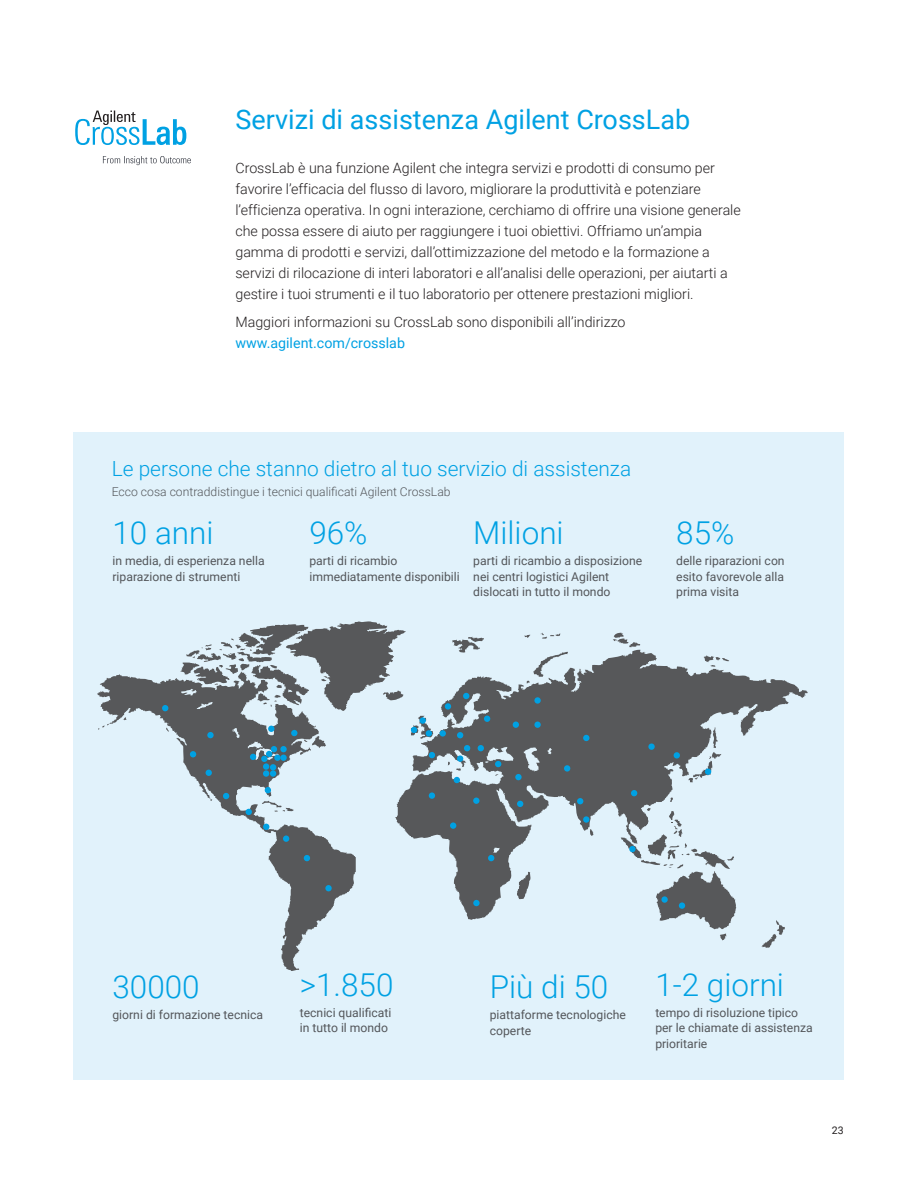
<style>
.page{position:relative;width:918px;height:1188px;background:#fff}
.page>*{position:absolute;margin:0;border:0;box-sizing:border-box;transform-origin:0 0}
.t1{font:300 31.5px "Roboto";color:#00a1e3}
.t2{font:27px "Roboto";color:#00a1e3}
.t3{font:300 20.85px "Roboto";color:#00a1e3}
.t4{font:300 14.25px/21px "Roboto";color:#231f20}
.t5{font:14.25px "Roboto";color:#00a1e3}
.t6{font:12.15px/15.6px "Roboto";color:#53565a}
.t7{font:300 12.15px "Roboto";color:#53565a}
.t8{font:10.5px "Roboto";color:#231f20}
</style>
<div class="page">
<div style="left:73px;top:432px;width:770px;height:648px;background:#e1f2fb"></div>
<svg style="left:524px;top:635px;width:6px;height:3px"></svg>
<svg style="left:540px;top:633px;width:20px;height:6px"></svg>
<svg style="left:613px;top:633px;width:28px;height:15px"></svg>
<svg style="left:395px;top:650px;width:413px;height:270px"></svg>
<svg style="left:97px;top:674px;width:259px;height:297px"></svg>
<svg style="left:122px;top:717px;width:5px;height:3px"></svg>
<svg style="left:762px;top:920px;width:23px;height:28px"></svg>
<svg style="left:452px;top:636px;width:33px;height:17px"></svg>
<svg style="left:517px;top:872px;width:15px;height:27px"></svg>
<svg style="left:621px;top:808px;width:115px;height:133px"></svg>
<svg style="left:577px;top:798px;width:6px;height:6px"></svg>
<svg style="left:631px;top:790px;width:6px;height:6px"></svg>
<svg style="left:464px;top:745px;width:6px;height:6px"></svg>
<svg style="left:478px;top:745px;width:6px;height:6px"></svg>
<svg style="left:517px;top:801px;width:6px;height:6px"></svg>
<svg style="left:495px;top:761px;width:6px;height:6px"></svg>
<div style="left:261px;top:756px;width:7px;height:6px;background:#00a1e3;border-radius:50%"></div>
<div style="left:515px;top:774px;width:7px;height:6px;background:#00a1e3;border-radius:50%"></div>
<div style="left:445px;top:703px;width:6px;height:7px;background:#00a1e3;border-radius:50%"></div>
<svg style="left:463px;top:693px;width:6px;height:6px"></svg>
<div style="left:679px;top:902px;width:6px;height:7px;background:#00a1e3;border-radius:50%"></div>
<svg style="left:688px;top:725px;width:33px;height:58px"></svg>
<div style="left:270px;top:764px;width:6px;height:7px;background:#00a1e3;border-radius:50%"></div>
<div style="left:270px;top:770px;width:6px;height:7px;background:#00a1e3;border-radius:50%"></div>
<div style="left:263px;top:770px;width:6px;height:7px;background:#00a1e3;border-radius:50%"></div>
<div style="left:263px;top:763px;width:6px;height:7px;background:#00a1e3;border-radius:50%"></div>
<div style="left:473px;top:798px;width:7px;height:6px;background:#00a1e3;border-radius:50%"></div>
<div style="left:457px;top:755px;width:6px;height:7px;background:#00a1e3;border-radius:50%"></div>
<div style="left:450px;top:822px;width:6px;height:7px;background:#00a1e3;border-radius:50%"></div>
<div style="left:440px;top:730px;width:6px;height:7px;background:#00a1e3;border-radius:50%"></div>
<svg style="left:206px;top:770px;width:6px;height:6px"></svg>
<svg style="left:454px;top:777px;width:6px;height:6px"></svg>
<div style="left:325px;top:885px;width:7px;height:6px;background:#00a1e3;border-radius:50%"></div>
<div style="left:283px;top:835px;width:6px;height:7px;background:#00a1e3;border-radius:50%"></div>
<svg style="left:162px;top:705px;width:6px;height:6px"></svg>
<div style="left:429px;top:792px;width:6px;height:7px;background:#00a1e3;border-radius:50%"></div>
<svg style="left:246px;top:809px;width:6px;height:6px"></svg>
<svg style="left:180px;top:621px;width:255px;height:139px"></svg>
<div style="left:583px;top:816px;width:6px;height:7px;background:#00a1e3;border-radius:50%"></div>
<svg style="left:583px;top:735px;width:6px;height:6px"></svg>
<div style="left:564px;top:765px;width:6px;height:7px;background:#00a1e3;border-radius:50%"></div>
<svg style="left:513px;top:722px;width:6px;height:6px"></svg>
<div style="left:534px;top:722px;width:7px;height:6px;background:#00a1e3;border-radius:50%"></div>
<svg style="left:534px;top:697px;width:7px;height:7px"></svg>
<svg style="left:457px;top:732px;width:6px;height:6px"></svg>
<svg style="left:484px;top:716px;width:6px;height:6px"></svg>
<div style="left:674px;top:752px;width:6px;height:7px;background:#00a1e3;border-radius:50%"></div>
<div style="left:648px;top:743px;width:7px;height:7px;background:#00a1e3;border-radius:50%"></div>
<svg style="left:304px;top:855px;width:6px;height:6px"></svg>
<svg style="left:223px;top:793px;width:6px;height:6px"></svg>
<div style="left:473px;top:900px;width:7px;height:6px;background:#00a1e3;border-radius:50%"></div>
<div style="left:661px;top:896px;width:7px;height:7px;background:#00a1e3;border-radius:50%"></div>
<svg style="left:263px;top:824px;width:6px;height:6px"></svg>
<svg style="left:488px;top:855px;width:6px;height:6px"></svg>
<div style="left:629px;top:846px;width:7px;height:6px;background:#00a1e3;border-radius:50%"></div>
<svg style="left:265px;top:787px;width:6px;height:6px"></svg>
<svg style="left:75px;top:111px;width:111px;height:34px"></svg>
<svg style="left:103px;top:156px;width:88px;height:9px"></svg>
<h2 class="t2" style="left:235px;top:100px;width:456px">Servizi di assistenza Agilent CrossLab</h2>
<p class="t4" style="left:235px;top:157px;width:507px">CrossLab è una funzione Agilent che integra servizi e prodotti di consumo per favorire l’efficacia del flusso di lavoro, migliorare la produttività e potenziare l’efficienza operativa. In ogni interazione, cerchiamo di offrire una visione generale che possa essere di aiuto per raggiungere i tuoi obiettivi. Offriamo un’ampia gamma di prodotti e servizi, dall’ottimizzazione del metodo e la formazione a servizi di rilocazione di interi laboratori e all’analisi delle operazioni, per aiutarti a gestire i tuoi strumenti e il tuo laboratorio per ottenere prestazioni migliori.</p>
<p class="t4" style="left:235px;top:311px;width:392px">Maggiori informazioni su CrossLab sono disponibili all’indirizzo</p>
<p class="t5" style="left:235px;top:333px;width:171px">www.agilent.com/crosslab</p>
<h3 class="t3" style="left:112px;top:454px;width:521px">Le persone che stanno dietro al tuo servizio di assistenza</h3>
<p class="t7" style="left:112px;top:484px;width:340px">Ecco cosa contraddistingue i tecnici qualificati Agilent CrossLab</p>
<h1 class="t1" style="left:112px;top:511px;width:103px">10 anni</h1>
<p class="t6" style="left:112px;top:552px;width:154px">in media, di esperienza nella riparazione di strumenti</p>
<h1 class="t1" style="left:473px;top:511px;width:92px">Milioni</h1>
<p class="t6" style="left:473px;top:552px;width:171px">parti di ricambio a disposizione nei centri logistici Agilent dislocati in tutto il mondo</p>
<h1 class="t1" style="left:309px;top:511px;width:60px">96%</h1>
<p class="t6" style="left:309px;top:552px;width:152px">parti di ricambio immediatamente disponibili</p>
<h1 class="t1" style="left:676px;top:511px;width:60px">85%</h1>
<p class="t6" style="left:676px;top:552px;width:110px;text-align:justify">delle riparazioni con esito favorevole alla prima visita</p>
<h1 class="t1" style="left:112px;top:965px;width:89px">30000</h1>
<p class="t6" style="left:112px;top:1007px;width:152px">giorni di formazione tecnica</p>
<h1 class="t1" style="left:300px;top:962px;width:95px">&gt;1.850</h1>
<p class="t6" style="left:300px;top:1004px;width:93px">tecnici qualificati in tutto il mondo</p>
<h1 class="t1" style="left:490px;top:965px;width:120px">Più di 50</h1>
<p class="t6" style="left:490px;top:1007px;width:138px">piattaforme tecnologiche coperte</p>
<h1 class="t1" style="left:655px;top:962px;width:130px">1-2 giorni</h1>
<p class="t6" style="left:655px;top:1004px;width:159px">tempo di risoluzione tipico per le chiamate di assistenza prioritarie</p>
<p class="t8" style="left:832px;top:1123px;width:13px">23</p>
</div>
